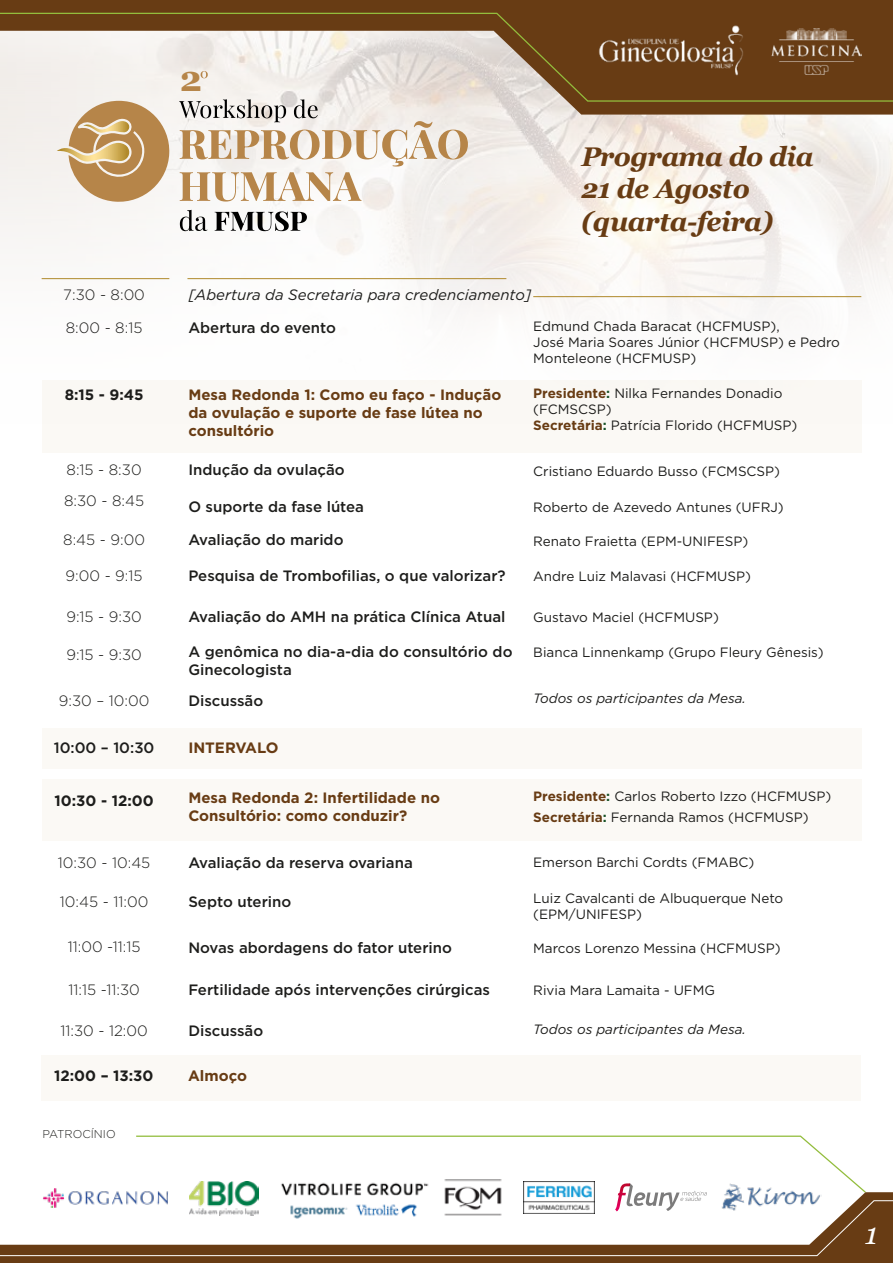
<style>
.page{position:relative;width:893px;height:1263px;background:#fff}
.page>*{position:absolute;margin:0;border:0;box-sizing:border-box;transform-origin:0 0}
.t1{font:700 35.4px "Georgia";color:#b68549}
.t2{font:italic 30px "Georgia";color:#fff}
.t3{font:italic 700 27px/32.4px "Georgia";letter-spacing:-.02em;color:#683c14}
.t4{font:500 15px/18px "Gotham";color:#1d1d1b}
.t5{font:700 15px/18px "Gotham";color:#683c14}
.t6{font:300 15px "Gotham";color:#1d1d1b}
.t7{font:italic 15px "Gotham";color:#1d1d1b}
.t8{font:700 15px "Gotham";color:#1d1d1b}
.t9{font:13.5px/16.2px "Gotham";color:#1d1d1b}
.t10{font:italic 13.5px "Gotham";color:#1d1d1b}
.t11{font:300 11.4px "Gotham";color:#1d1d1b}
.s1{font-weight:700;color:#683c14}
.s2{font-weight:700;color:#165126}
</style>
<div class="page">
<div style="left:42px;top:728px;width:819px;height:40px;background:#fbf9f5"></div>
<svg style="left:0;top:115px;width:893px;height:189px"></svg>
<svg style="left:0;top:0;width:893px;height:115px;background:#7a5330"></svg>
<svg style="left:0;top:12px;width:893px;height:90px;background:#b29d88"></svg>
<img style="left:594px;top:23px;width:153px;height:55px">
<svg style="left:180px;top:210px;width:27px;height:21px"></svg>
<svg style="left:215px;top:211px;width:92px;height:20px"></svg>
<svg style="left:201px;top:71px;width:7px;height:7px"></svg>
<svg style="left:57px;top:101px;width:113px;height:103px"></svg>
<svg style="left:179px;top:99px;width:289px;height:103px"></svg>
<hr style="left:42px;top:278px;width:127px;height:1px;background:#af892b">
<hr style="left:533px;top:296px;width:328px;height:1px;background:#af892b">
<hr style="left:187px;top:278px;width:319px;height:1px;background:#af892b">
<div style="left:42px;top:380px;width:819px;height:72px;background:#faf8f4"></div>
<div style="left:42px;top:1055px;width:819px;height:45px;background:#fbf9f5"></div>
<div style="left:42px;top:779px;width:819px;height:61px;background:#fbf9f5"></div>
<svg style="left:0;top:1192px;width:893px;height:71px;background:#724923"></svg>
<svg style="left:0;top:1200px;width:893px;height:56px"></svg>
<img style="left:772px;top:28px;width:90px;height:46px">
<img style="left:42px;top:1189px;width:93px;height:19px">
<img style="left:189px;top:1211px;width:70px;height:4px">
<img style="left:524px;top:1211px;width:70px;height:3px">
<img style="left:441px;top:1211px;width:63px;height:8px">
<svg style="left:135px;top:1135px;width:732px;height:76px"></svg>
<img style="left:278px;top:1178px;width:152px;height:42px">
<img style="left:721px;top:1181px;width:100px;height:35px">
<h1 class="t1" style="left:180px;top:56px;width:24px">2</h1>
<p class="t6" style="left:63px;top:285px;width:83px">7:30 - 8:00</p>
<p class="t7" style="left:188px;top:285px;width:344px">[Abertura da Secretaria para credenciamento]</p>
<h3 class="t3" style="left:581px;top:140px;width:234px">Programa do dia<br>21 de Agosto (quarta-feira)</h3>
<p class="t6" style="left:66px;top:318px;width:78px">8:00 - 8:15</p>
<p class="t4" style="left:188px;top:318px;width:149px">Abertura do evento</p>
<p class="t9" style="left:533px;top:317px;width:308px">Edmund Chada Baracat (HCFMUSP),<br>José Maria Soares Júnior (HCFMUSP) e Pedro<br>Monteleone (HCFMUSP)</p>
<p class="t8" style="left:65px;top:385px;width:80px">8:15 - 9:45</p>
<p class="t5" style="left:188px;top:385px;width:314px">Mesa Redonda 1: Como eu faço - Indução da ovulação e suporte de fase lútea no consultório</p>
<p class="t6" style="left:67px;top:460px;width:77px">8:15 - 8:30</p>
<p class="t4" style="left:188px;top:461px;width:158px">Indução da ovulação</p>
<p class="t6" style="left:64px;top:491px;width:82px">8:30 - 8:45</p>
<p class="t4" style="left:188px;top:498px;width:177px">O suporte da fase lútea</p>
<p class="t6" style="left:63px;top:530px;width:83px">8:45 - 9:00</p>
<p class="t4" style="left:188px;top:530px;width:157px">Avaliação do marido</p>
<p class="t6" style="left:66px;top:566px;width:78px">9:00 - 9:15</p>
<p class="t4" style="left:188px;top:567px;width:319px">Pesquisa de Trombofilias, o que valorizar?</p>
<p class="t9" style="left:533px;top:385px;width:266px"><span class="s1">Presidente</span><span class="s2">:</span> Nilka Fernandes Donadio (FCMSCSP)<br><span class="s1">Secretária</span><span class="s2">:</span> Patrícia Florido (HCFMUSP)</p>
<p class="t9" style="left:533px;top:463px;width:248px">Cristiano Eduardo Busso (FCMSCSP)</p>
<p class="t9" style="left:533px;top:499px;width:252px">Roberto de Azevedo Antunes (UFRJ)</p>
<p class="t9" style="left:533px;top:533px;width:217px">Renato Fraietta (EPM-UNIFESP)</p>
<p class="t9" style="left:533px;top:568px;width:219px">Andre Luiz Malavasi (HCFMUSP)</p>
<p class="t6" style="left:66px;top:607px;width:77px">9:15 - 9:30</p>
<p class="t4" style="left:188px;top:607px;width:319px">Avaliação do AMH na prática Clínica Atual</p>
<p class="t9" style="left:533px;top:608px;width:187px">Gustavo Maciel (HCFMUSP)</p>
<p class="t4" style="left:188px;top:643px;width:326px">A genômica no dia-a-dia do consultório do<br>Ginecologista</p>
<p class="t6" style="left:66px;top:645px;width:77px">9:15 - 9:30</p>
<p class="t9" style="left:533px;top:644px;width:292px">Bianca Linnenkamp (Grupo Fleury Gênesis)</p>
<p class="t10" style="left:533px;top:690px;width:214px">Todos os participantes da Mesa.</p>
<p class="t6" style="left:59px;top:691px;width:92px">9:30 – 10:00</p>
<p class="t4" style="left:188px;top:691px;width:76px">Discussão</p>
<p class="t4" style="left:54px;top:739px;width:102px">10:00 – 10:30</p>
<p class="t5" style="left:188px;top:739px;width:92px">INTERVALO</p>
<p class="t8" style="left:55px;top:791px;width:101px">10:30 - 12:00</p>
<p class="t5" style="left:188px;top:789px;width:253px">Mesa Redonda 2: Infertilidade no<br>Consultório: como conduzir?</p>
<p class="t6" style="left:58px;top:853px;width:94px">10:30 - 10:45</p>
<p class="t4" style="left:188px;top:853px;width:226px">Avaliação da reserva ovariana</p>
<p class="t6" style="left:60px;top:892px;width:90px">10:45 - 11:00</p>
<p class="t4" style="left:188px;top:892px;width:104px">Septo uterino</p>
<p class="t6" style="left:68px;top:938px;width:74px">11:00 -11:15</p>
<p class="t4" style="left:188px;top:938px;width:265px">Novas abordagens do fator uterino</p>
<p class="t6" style="left:68px;top:980px;width:73px">11:15 -11:30</p>
<p class="t4" style="left:188px;top:980px;width:303px">Fertilidade após intervenções cirúrgicas</p>
<p class="t6" style="left:60px;top:1021px;width:89px">11:30 - 12:00</p>
<p class="t4" style="left:188px;top:1021px;width:76px">Discussão</p>
<p class="t8" style="left:54px;top:1066px;width:101px">12:00 – 13:30</p>
<p class="t5" style="left:188px;top:1067px;width:60px">Almoço</p>
<p class="t11" style="left:43px;top:1127px;width:75px">PATROCÍNIO</p>
<p class="t9" style="left:533px;top:785px;width:300px;line-height:21px"><span class="s1">Presidente</span><span class="s2">:</span> Carlos Roberto Izzo (HCFMUSP)<br><span class="s1">Secretária</span><span class="s2">:</span> Fernanda Ramos (HCFMUSP)</p>
<p class="t9" style="left:533px;top:854px;width:223px">Emerson Barchi Cordts (FMABC)</p>
<p class="t9" style="left:533px;top:890px;width:252px">Luiz Cavalcanti de Albuquerque Neto (EPM/UNIFESP)</p>
<p class="t9" style="left:533px;top:940px;width:249px">Marcos Lorenzo Messina (HCFMUSP)</p>
<p class="t9" style="left:533px;top:981px;width:183px">Rivia Mara Lamaita - UFMG</p>
<p class="t10" style="left:533px;top:1021px;width:214px">Todos os participantes da Mesa.</p>
<h2 class="t2" style="left:865px;top:1215px;width:14px">1</h2>
</div>
